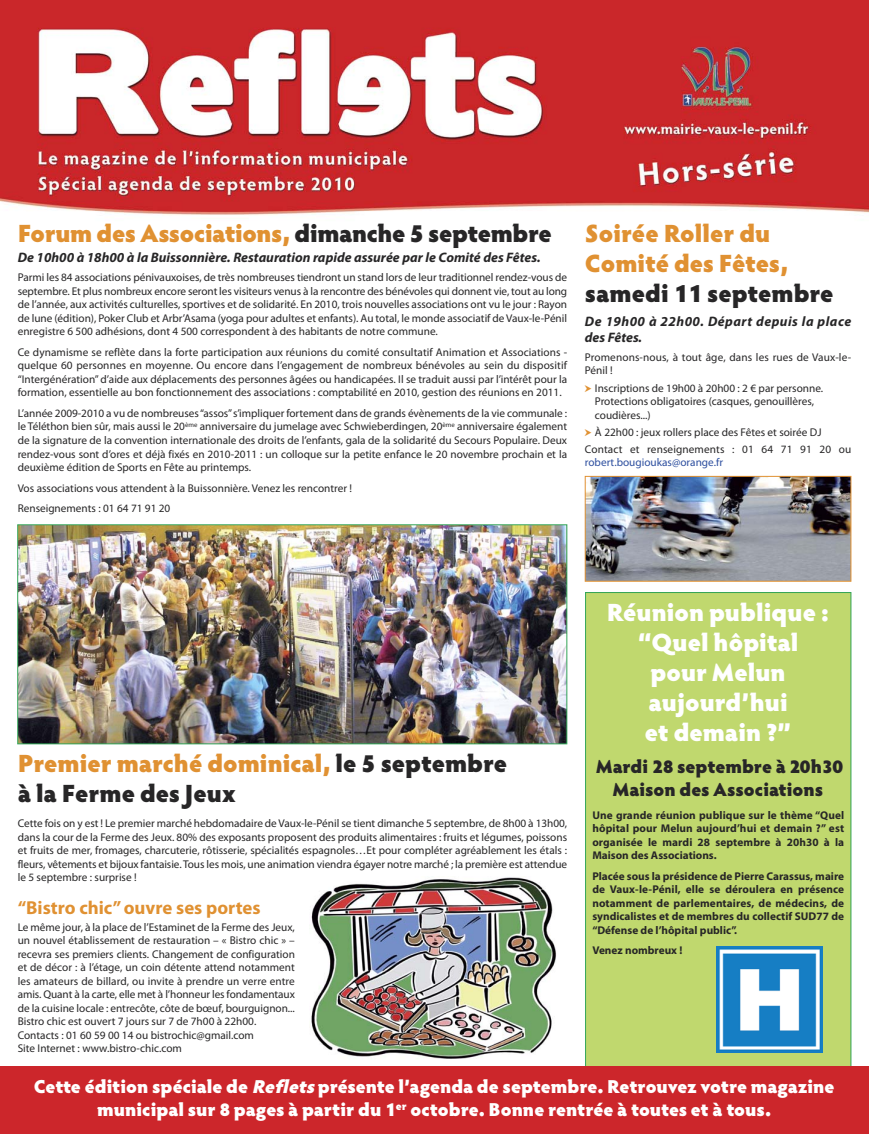
<style>
.page{position:relative;width:869px;height:1134px;background:#fff}
.page>*{position:absolute;margin:0;border:0;box-sizing:border-box;transform-origin:0 0}
.t1{font:900 25px/30px "Hypatia Sans Pro";letter-spacing:-.015em;color:#e09132}
.t2{font:900 25px/30px "Hypatia Sans Pro";color:#272627}
.t3{font:900 25px/30px "Hypatia Sans Pro";color:#fff;text-align:center}
.t4{font:900 18.75px/22.5px "Hypatia Sans Pro";color:#fff;text-align:center}
.t5{font:900 18.75px/22.5px "Hypatia Sans Pro";color:#272627;text-align:center}
.t6{font:700 18.75px "Myriad Pro";color:#e09132}
.t7{font:italic 700 13.75px "Myriad Pro";color:#272627}
.t8{font:italic 700 13.75px/16.5px "Myriad Pro";letter-spacing:.035em;color:#272627}
.t9{font:11.25px/13.5px "Myriad Pro";color:#272627}
.t10{font:700 11.25px/13.5px "Myriad Pro";color:#272627;text-align:justify}
.t11{font:11.25px "Myriad Pro";color:#2d4f9f}
.s1{color:#272627}
.s2{font-family:"Pointers";color:#e09132}
.s3{color:#e09132}
.s4{font-style:italic}
</style>
<div class="page">
<img style="left:0;top:0;width:868px;height:215px">
<img style="left:19px;top:526px;width:546px;height:216px">
<div style="left:17px;top:524px;width:550px;height:220px;border:1px solid #32a457"></div>
<img style="left:586px;top:478px;width:262px;height:102px">
<div style="left:584px;top:476px;width:266px;height:106px;border:1px solid #e09132"></div>
<img style="left:311px;top:877px;width:245px;height:182px">
<div style="left:585px;top:593px;width:265px;height:481px;background:#c0d86e"></div>
<div style="left:0;top:1067px;width:868px;height:67px;background:#cc262b"></div>
<img style="left:716px;top:946px;width:106px;height:106px">
<h1 class="t1" style="left:18px;top:221px;width:535px">Forum des Associations, <span class="s1">dimanche 5 septembre</span></h1>
<p class="t9" style="left:18px;top:272px;width:550px;text-align:justify">Parmi les 84 associations pénivauxoises, de très nombreuses tiendront un stand lors de leur traditionnel rendez-vous de septembre. Et plus nombreux encore seront les visiteurs venus à la rencontre des bénévoles qui donnent vie, tout au long de l’année, aux activités culturelles, sportives et de solidarité. En 2010, trois nouvelles associations ont vu le jour : Rayon de lune (édition), Poker Club et Arbr’Asama (yoga pour adultes et enfants). Au total, le monde associatif de Vaux-le-Pénil enregistre 6 500 adhésions, dont 4 500 correspondent à des habitants de notre commune.</p>
<p class="t9" style="left:18px;top:346px;width:550px;text-align:justify">Ce dynamisme se reflète dans la forte participation aux réunions du comité consultatif Animation et Associations - quelque 60 personnes en moyenne. Ou encore dans l’engagement de nombreux bénévoles au sein du dispositif “Intergénération” d’aide aux déplacements des personnes âgées ou handicapées. Il se traduit aussi par l’intérêt pour la formation, essentielle au bon fonctionnement des associations : comptabilité en 2010, gestion des réunions en 2011.</p>
<p class="t9" style="left:18px;top:407px;width:550px;text-align:justify">L’année 2009-2010 a vu de nombreuses “assos” s’impliquer fortement dans de grands évènements de la vie communale : le Téléthon bien sûr, mais aussi le 20<sup>ème</sup> anniversaire du jumelage avec Schwieberdingen, 20<sup>ème</sup> anniversaire également de la signature de la convention internationale des droits de l’enfants, gala de la solidarité du Secours Populaire. Deux rendez-vous sont d’ores et déjà fixés en 2010-2011 : un colloque sur la petite enfance le 20 novembre prochain et la deuxième édition de Sports en Fête au printemps.</p>
<p class="t9" style="left:18px;top:478px;width:336px;line-height:20.6px">Vos associations vous attendent à la Buissonnière. Venez les rencontrer !<br>Renseignements : 01 64 71 91 20</p>
<p class="t7" style="left:18px;top:249px;width:524px">De 10h00 à 18h00 à la Buissonnière. Restauration rapide assurée par le Comité des Fêtes.</p>
<h1 class="t1" style="left:584px;top:221px;width:205px">Soirée Roller du<br>Comité des Fêtes,</h1>
<h1 class="t2" style="left:584px;top:281px;width:250px">samedi 11 septembre</h1>
<p class="t8" style="left:584px;top:313px;width:268px">De 19h00 à 22h00. Départ depuis la place des Fêtes.</p>
<p class="t9" style="left:584px;top:351px;width:268px">Promenons-nous, à tout âge, dans les rues de Vaux-le-<br>Pénil !</p>
<p class="t9" style="left:594px;top:382px;width:230px;text-indent:-10px"><span class="s2">b</span> Inscriptions de 19h00 à 20h00 : 2 € par personne.<br>Protections obligatoires (casques, genouillères, coudières...)</p>
<p class="t9" style="left:584px;top:424px;width:268px;line-height:17px"><span class="s2">b</span> À 22h00 : jeux rollers place des Fêtes et soirée DJ<br>Contact et renseignements : 01 64 71 91 20 ou</p>
<p class="t11" style="left:584px;top:458px;width:139px">robert.bougioukas@orange.fr</p>
<h1 class="t2" style="left:18px;top:751px;width:490px"><span class="s3">Premier marché dominical,</span> le 5 septembre à la Ferme des Jeux</h1>
<p class="t9" style="left:18px;top:817px;width:550px;text-align:justify">Cette fois on y est ! Le premier marché hebdomadaire de Vaux-le-Pénil se tient dimanche 5 septembre, de 8h00 à 13h00, dans la cour de la Ferme des Jeux. 80% des exposants proposent des produits alimentaires : fruits et légumes, poissons et fruits de mer, fromages, charcuterie, rôtisserie, spécialités espagnoles…Et pour compléter agréablement les étals : fleurs, vêtements et bijoux fantaisie. Tous les mois, une animation viendra égayer notre marché ; la première est attendue le 5 septembre : surprise !</p>
<h2 class="t6" style="left:18px;top:900px;width:244px">“Bistro chic” ouvre ses portes</h2>
<p class="t9" style="left:18px;top:921px;width:278px">Le même jour, à la place de l’Estaminet de la Ferme des Jeux, un nouvel établissement de restauration – « Bistro chic » – recevra ses premiers clients. Changement de configuration et de décor : à l’étage, un coin détente attend notamment les amateurs de billard, ou invite à prendre un verre entre amis. Quant à la carte, elle met à l’honneur les fondamentaux de la cuisine locale : entrecôte, côte de bœuf, bourguignon...<br>Bistro chic est ouvert 7 jours sur 7 de 7h00 à 22h00.<br>Contacts : 01 60 59 00 14 ou bistrochic@gmail.com<br>Site Internet : www.bistro-chic.com</p>
<h1 class="t3" style="left:606px;top:600px;width:224px">Réunion publique : “Quel hôpital pour Melun aujourd’hui<br>et demain ?”</h1>
<h2 class="t5" style="left:596px;top:758px;width:249px">Mardi 28 septembre à 20h30<br>Maison des Associations</h2>
<p class="t10" style="left:592px;top:809px;width:253px">Une grande réunion publique sur le thème “Quel hôpital pour Melun aujourd’hui et demain ?” est organisée le mardi 28 septembre à 20h30 à la Maison des Associations.</p>
<p class="t10" style="left:592px;top:870px;width:253px">Placée sous la présidence de Pierre Carassus, maire de Vaux-le-Pénil, elle se déroulera en présence notamment de parlementaires, de médecins, de syndicalistes et de membres du collectif SUD77 de “Défense de l’hôpital public”.</p>
<p class="t10" style="left:592px;top:945px;width:91px">Venez nombreux !</p>
<h2 class="t4" style="left:34px;top:1077px;width:802px">Cette édition spéciale de <span class="s4">Reflets</span>présente l’agenda de septembre. Retrouvez votre magazine municipal sur 8 pages à partir du 1<sup>er</sup> octobre. Bonne rentrée à toutes et à tous.</h2>
</div>
